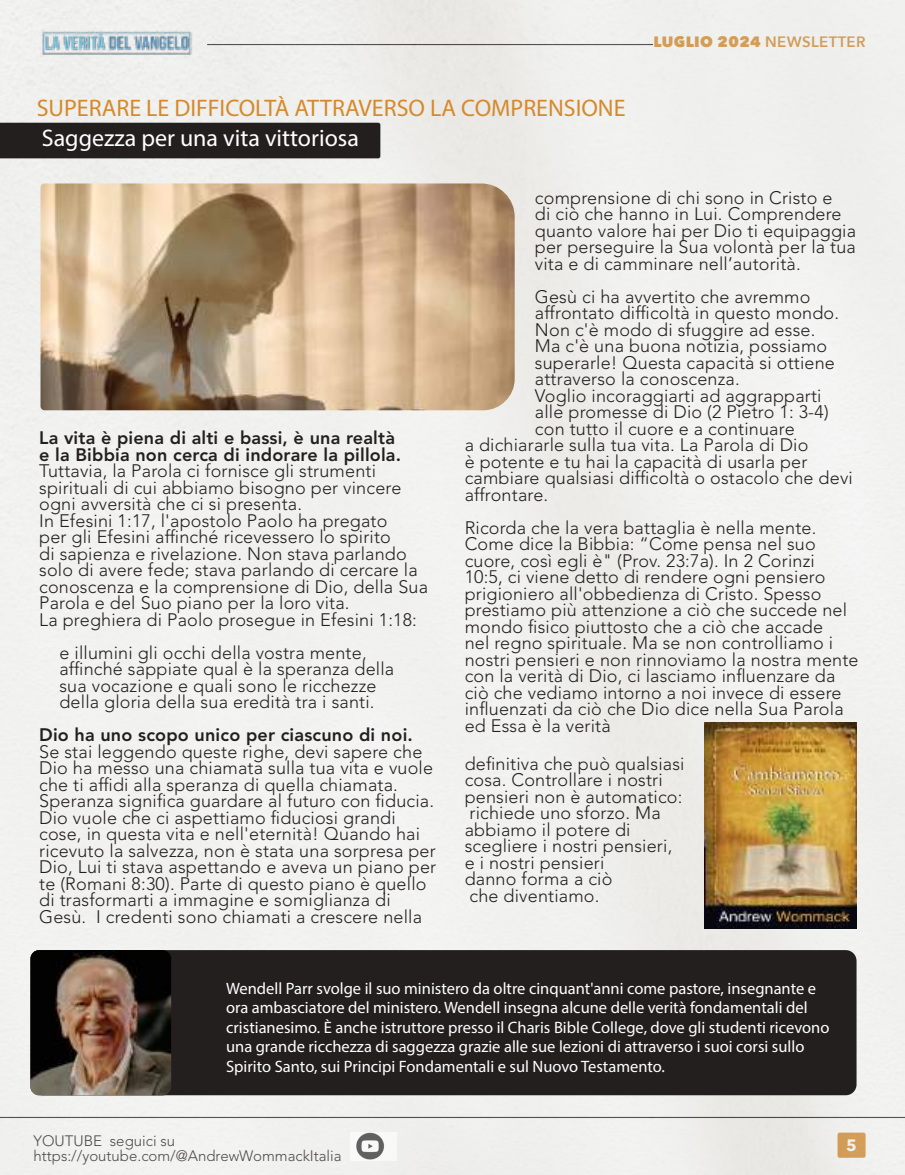
<style>
.page{position:relative;width:905px;height:1175px;background:#fff}
.page>*{position:absolute;margin:0;border:0;box-sizing:border-box;transform-origin:0 0}
.t1{font:24px "Myriad Pro";color:#d6892b}
.t2{font:24px "Myriad Pro";color:#fff}
.t3{font:300 18px/16.5px "Avenir LT Std";letter-spacing:.01em;color:#241f1f}
.t4{font:800 18px/16.5px "Avenir LT Std";letter-spacing:.01em;color:#241f1f}
.t5{font:16.5px/19.5px "Myriad Pro";color:#fff}
.t6{font:700 16.5px "Avenir Next";color:#fff}
.t7{font:300 15px/15px "Avenir LT Std";color:#4e4b4c}
.t8{font:800 15px "Avenir Next";letter-spacing:.025em;color:#d6892b}
.s1{font-weight:600}
</style>
<div class="page">
<div style="left:0;top:0;width:904px;height:1174px;background:#f1f1ef"></div>
<div style="left:32px;top:950px;width:824px;height:145px;background:#241f1f;border-radius:11px"></div>
<img style="left:30px;top:950px;width:141px;height:145px">
<div style="left:0;top:123px;width:380px;height:35px;background:#241f1f"></div>
<img style="left:40px;top:183px;width:474px;height:227px">
<img style="left:351px;top:1133px;width:46px;height:27px">
<img style="left:704px;top:722px;width:152px;height:206px">
<h1 class="t1" style="left:37px;top:93px;width:590px">SUPERARE LE DIFFICOLTÀ ATTRAVERSO LA COMPRENSIONE</h1>
<h1 class="t2" style="left:42px;top:123px;width:318px">Saggezza per una vita vittoriosa</h1>
<p class="t8" style="left:653px;top:32px;width:213px">LUGLIO 2024 <span class="s1">NEWSLETTER</span></p>
<p class="t4" style="left:39px;top:430px;width:363px">La vita è piena di alti e bassi, è una realtà e la Bibbia non cerca di indorare la pillola.</p>
<p class="t3" style="left:39px;top:463px;width:390px">Tuttavia, la Parola ci fornisce gli strumenti spirituali di cui abbiamo bisogno per vincere ogni avversità che ci si presenta.<br>In Efesini 1:17, l'apostolo Paolo ha pregato<br>per gli Efesini affinché ricevessero lo spirito<br>di sapienza e rivelazione. Non stava parlando solo di avere fede; stava parlando di cercare la conoscenza e la comprensione di Dio, della Sua Parola e del Suo piano per la loro vita.<br>La preghiera di Paolo prosegue in Efesini 1:18:</p>
<p class="t3" style="left:59px;top:644px;width:336px">e illumini gli occhi della vostra mente, affinché sappiate qual è la speranza della sua vocazione e quali sono le ricchezze della gloria della sua eredità tra i santi.</p>
<p class="t4" style="left:39px;top:727px;width:375px">Dio ha uno scopo unico per ciascuno di noi.</p>
<p class="t3" style="left:39px;top:743px;width:398px">Se stai leggendo queste righe, devi sapere che Dio ha messo una chiamata sulla tua vita e vuole che ti affidi alla speranza di quella chiamata.<br>Speranza significa guardare al futuro con fiducia.<br>Dio vuole che ci aspettiamo fiduciosi grandi cose, in questa vita e nell'eternità! Quando hai ricevuto la salvezza, non è stata una sorpresa per Dio, Lui ti stava aspettando e aveva un piano per te (Romani 8:30). Parte di questo piano è quello di trasformarti a immagine e somiglianza di Gesù. I credenti sono chiamati a crescere nella</p>
<p class="t3" style="left:535px;top:189px;width:322px">comprensione di chi sono in Cristo e<br>di ciò che hanno in Lui. Comprendere quanto valore hai per Dio ti equipaggia per perseguire la Sua volontà per la tua vita e di camminare nell’autorità.</p>
<p class="t3" style="left:535px;top:288px;width:277px">Gesù ci ha avvertito che avremmo</p>
<p class="t3" style="left:535px;top:305px;width:306px">affrontato difficoltà in questo mondo.</p>
<p class="t3" style="left:535px;top:321px;width:282px">Non c'è modo di sfuggire ad esse.</p>
<p class="t3" style="left:535px;top:338px;width:294px">Ma c'è una buona notizia, possiamo</p>
<p class="t3" style="left:535px;top:354px;width:301px">superarle! Questa capacità si ottiene</p>
<p class="t3" style="left:535px;top:371px;width:206px">attraverso la conoscenza.</p>
<p class="t3" style="left:535px;top:387px;width:288px">Voglio incoraggiarti ad aggrapparti</p>
<p class="t3" style="left:535px;top:404px;width:295px">alle promesse di Dio (2 Pietro 1: 3-4)</p>
<p class="t3" style="left:535px;top:420px;width:261px">con tutto il cuore e a continuare</p>
<p class="t3" style="left:464px;top:437px;width:345px">a dichiararle sulla tua vita. La Parola di Dio</p>
<p class="t3" style="left:464px;top:453px;width:344px">è potente e tu hai la capacità di usarla per</p>
<p class="t3" style="left:464px;top:470px;width:389px">cambiare qualsiasi difficoltà o ostacolo che devi</p>
<p class="t3" style="left:464px;top:486px;width:85px">affrontare.</p>
<p class="t3" style="left:464px;top:519px;width:395px">Ricorda che la vera battaglia è nella mente.<br>Come dice la Bibbia: “Come pensa nel suo cuore, così egli è" (Prov. 23:7a). In 2 Corinzi<br>10:5, ci viene detto di rendere ogni pensiero prigioniero all'obbedienza di Cristo. Spesso prestiamo più attenzione a ciò che succede nel mondo fisico piuttosto che a ciò che accade<br>nel regno spirituale. Ma se non controlliamo i nostri pensieri e non rinnoviamo la nostra mente con la verità di Dio, ci lasciamo influenzare da ciò che vediamo intorno a noi invece di essere influenzati da ciò che Dio dice nella Sua Parola ed Essa è la verità</p>
<p class="t3" style="left:464px;top:755px;width:221px">definitiva che può qualsiasi cosa. Controllare i nostri pensieri non è automatico: richiede uno sforzo. Ma abbiamo il potere di scegliere i nostri pensieri, e i nostri pensieri<br>danno forma a ciò<br>che diventiamo.</p>
<p class="t5" style="left:226px;top:978px;width:605px">Wendell Parr svolge il suo ministero da oltre cinquant'anni come pastore, insegnante e ora ambasciatore del ministero. Wendell insegna alcune delle verità fondamentali del cristianesimo. È anche istruttore presso il Charis Bible College, dove gli studenti ricevono una grande ricchezza di saggezza grazie alle sue lezioni di attraverso i suoi corsi sullo Spirito Santo, sui Principi Fondamentali e sul Nuovo Testamento.</p>
<p class="t7" style="left:33px;top:1132px;width:309px">YOUTUBE seguici su https://youtube.com/@AndrewWommackItalia</p>
<p class="t6" style="left:846px;top:1130px;width:12px">5</p>
</div>
